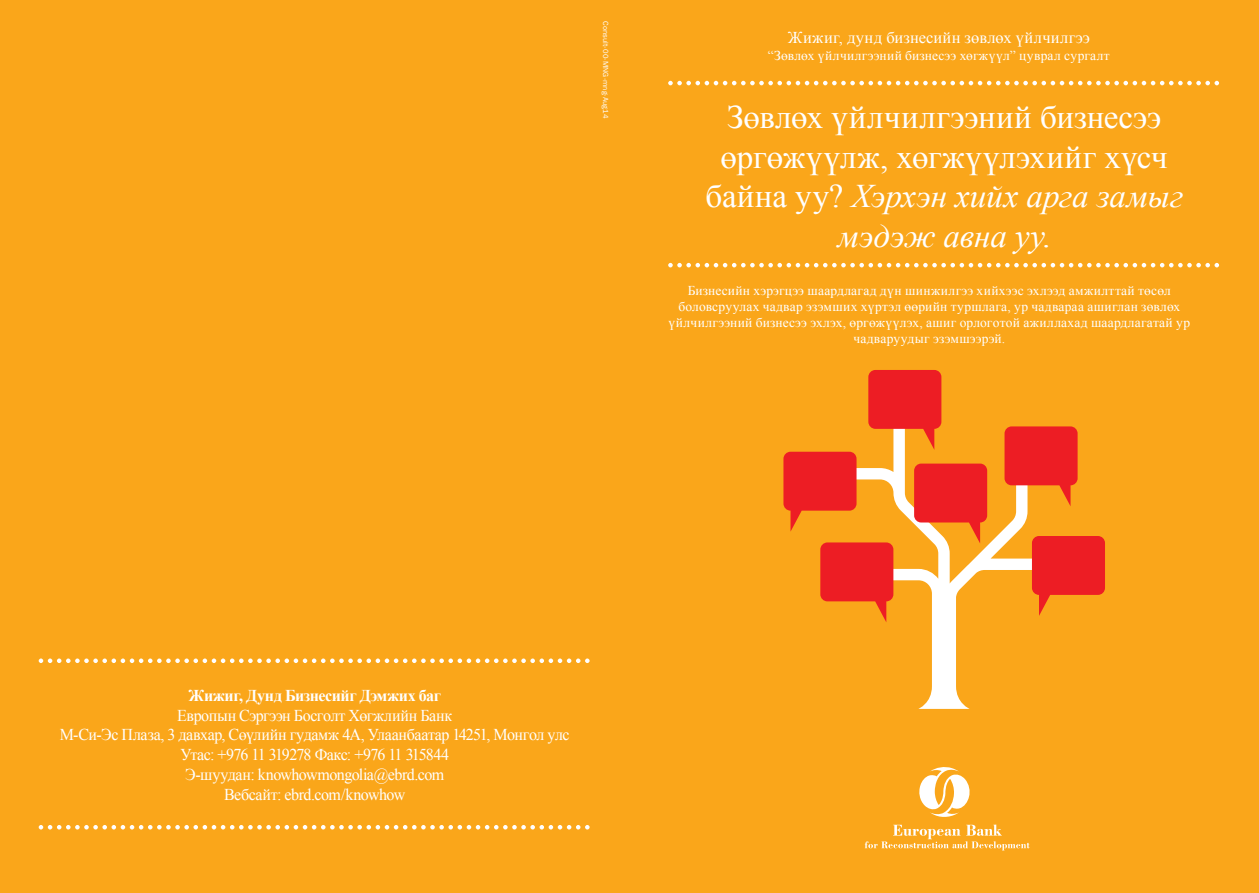
<style>
.page{position:relative;width:1259px;height:893px;background:#faa61a}
.page>*{position:absolute;margin:0;border:0;box-sizing:border-box;transform-origin:0 0}
.t1{font:33px/39.6px "Times New Roman";color:#fff;text-align:center}
.t2{font:16.5px/19.8px "Times New Roman";letter-spacing:-.025em;color:#fff;text-align:center}
.t3{font:16.5px "Times New Roman";letter-spacing:.02em;color:#fff}
.t4{font:700 16.5px "Times New Roman";letter-spacing:-.025em;color:#fff}
.t5{font:13.5px/16.2px "Times New Roman";letter-spacing:.02em;color:#fff;text-align:center}
.t6{font:7.5px "Franklin Gothic Book ITC";letter-spacing:.005em;color:#fff}
.s1{font-style:italic}
</style>
<div class="page">
<svg style="left:842px;top:418px;width:203px;height:291px"></svg>
<div style="left:1032px;top:536px;width:73px;height:59px;background:#ed1d24;border-radius:7px"></div>
<div style="left:868px;top:370px;width:73px;height:59px;background:#ed1d24;border-radius:7px"></div>
<div style="left:783px;top:452px;width:73px;height:59px;background:#ed1d24;border-radius:7px"></div>
<div style="left:914px;top:464px;width:73px;height:58px;background:#ed1d24;border-radius:7px"></div>
<div style="left:820px;top:542px;width:73px;height:59px;background:#ed1d24;border-radius:7px"></div>
<div style="left:1004px;top:426px;width:73px;height:59px;background:#ed1d24;border-radius:7px"></div>
<svg style="left:38px;top:825px;width:552px;height:4px"></svg>
<svg style="left:38px;top:658px;width:552px;height:5px"></svg>
<svg style="left:668px;top:263px;width:552px;height:4px"></svg>
<svg style="left:668px;top:81px;width:552px;height:4px"></svg>
<svg style="left:864px;top:824px;width:165px;height:26px"></svg>
<svg style="left:919px;top:767px;width:51px;height:50px"></svg>
<p class="t6" style="left:610px;top:21px;width:98px;rotate:90deg">Consult-00-MNG-mng-Aug14</p>
<p class="t3" style="left:788px;top:26px;width:304px">Жижиг, дунд бизнесийн зөвлөх үйлчилгээ</p>
<p class="t5" style="left:768px;top:46px;width:343px">“Зөвлөх үйлчилгээний бизнесээ хөгжүүл” цуврал сургалт</p>
<h1 class="t1" style="left:705px;top:96px;width:479px">Зөвлөх үйлчилгээний бизнесээ өргөжүүлж, хөгжүүлэхийг хүсч байна уу? <span class="s1">Хэрхэн хийх арга замыг мэдэж авна уу</span>.</h1>
<p class="t5" style="left:668px;top:282px;width:523px">Бизнесийн хэрэгцээ шаардлагад дүн шинжилгээ хийхээс эхлээд амжилттай төсөл боловсруулах чадвар эзэмших хүртэл өөрийн туршлага, ур чадвараа ашиглан зөвлөх үйлчилгээний бизнесээ эхлэх, өргөжүүлэх, ашиг орлоготой ажиллахад шаардлагатай ур чадваруудыг эзэмшээрэй.</p>
<p class="t4" style="left:188px;top:683px;width:254px">Жижиг, Дунд Бизнесийг Дэмжих баг</p>
<p class="t2" style="left:60px;top:705px;width:511px">Европын Сэргээн Босголт Хөгжлийн Банк<br>М-Си-Эс Плаза, 3 давхар, Сөүлийн гудамж 4А, Улаанбаатар 14251, Монгол улс Утас: +976 11 319278 Факс: +976 11 315844<br>Э-шуудан: knowhowmongolia@ebrd.com<br>Вебсайт: ebrd.com/knowhow</p>
</div>
